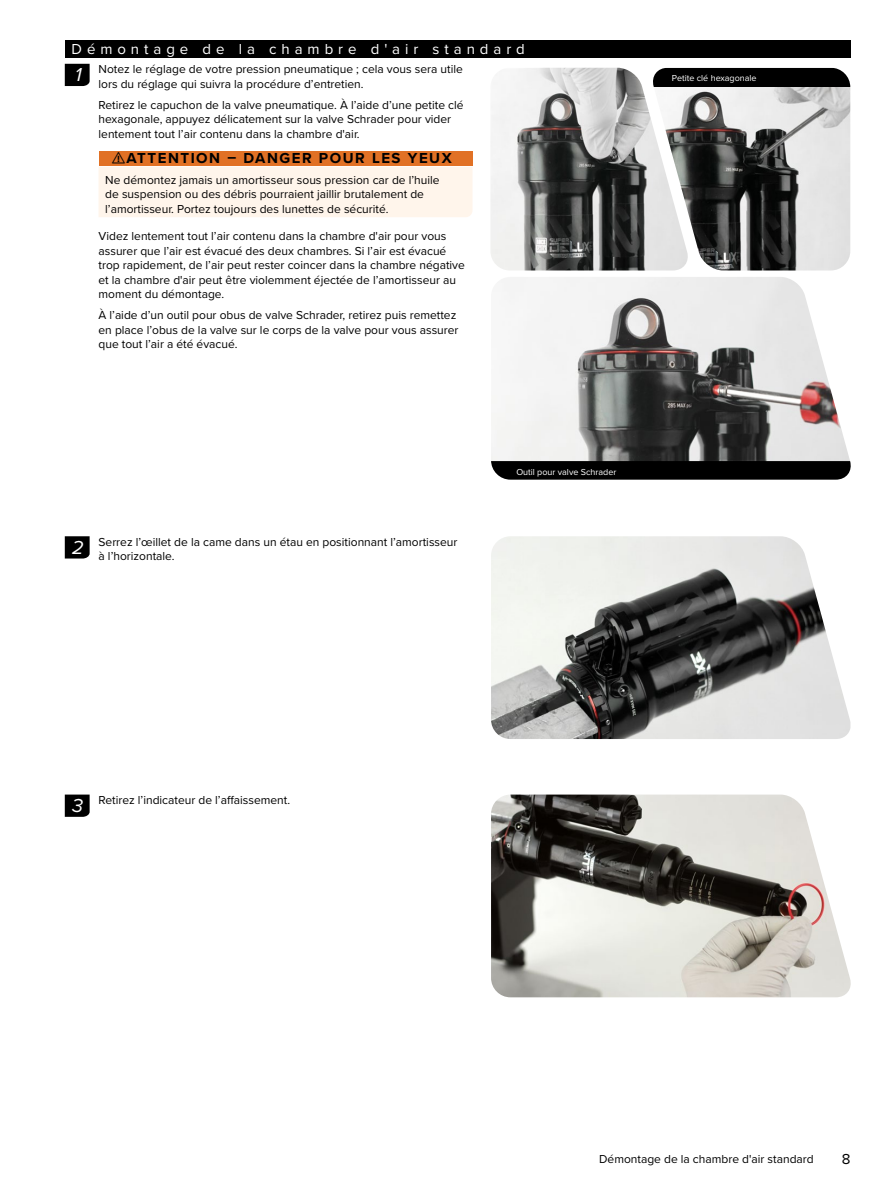
<style>
.page{position:relative;width:891px;height:1188px;background:#fff}
.page>*{position:absolute;margin:0;border:0;box-sizing:border-box;transform-origin:0 0}
.t1{font:italic 19.5px "Proxima Nova";color:#fff}
.t2{font:15px "Proxima Nova";letter-spacing:.33em;color:#fff}
.t3{font:700 15px "Proxima Nova";letter-spacing:.1em;color:#000}
.t4{font:15px "Proxima Nova";color:#000}
.t5{font:12px/14.4px "Proxima Nova";color:#000}
.t6{font:9px "Proxima Nova";color:#fff}
</style>
<div class="page">
<div style="left:65px;top:40px;width:785px;height:18px;background:#000"></div>
<div style="left:99px;top:151px;width:373px;height:15px;background:#e17125"></div>
<div style="left:99px;top:167px;width:373px;height:50px;background:#fff5eb"></div>
<svg style="left:65px;top:64px;width:25px;height:22px"></svg>
<div style="left:491px;top:461px;width:361px;height:19px;background:#000"></div>
<hr style="left:851px;top:277px;width:1px;height:184px;background:#000">
<img style="left:491px;top:277px;width:359px;height:184px">
<img style="left:491px;top:68px;width:163px;height:203px">
<div style="left:652px;top:68px;width:198px;height:19px;background:#000"></div>
<img style="left:654px;top:87px;width:196px;height:184px">
<svg style="left:65px;top:536px;width:25px;height:23px"></svg>
<img style="left:491px;top:536px;width:359px;height:203px">
<svg style="left:65px;top:795px;width:25px;height:22px"></svg>
<img style="left:491px;top:795px;width:360px;height:202px">
<p class="t2" style="left:72px;top:38px;width:455px">Démontage de la chambre d'air standard</p>
<p class="t5" style="left:99px;top:62px;width:366px">Notez le réglage de votre pression pneumatique ; cela vous sera utile lors du réglage qui suivra la procédure d’entretien.</p>
<p class="t5" style="left:99px;top:97px;width:367px">Retirez le capuchon de la valve pneumatique. À l’aide d’une petite clé hexagonale, appuyez délicatement sur la valve Schrader pour vider lentement tout l’air contenu dans la chambre d'air.</p>
<p class="t3" style="left:112px;top:147px;width:341px">⚠ATTENTION – DANGER POUR LES YEUX</p>
<p class="t5" style="left:105px;top:172px;width:336px">Ne démontez jamais un amortisseur sous pression car de l’huile de suspension ou des débris pourraient jaillir brutalement de l’amortisseur. Portez toujours des lunettes de sécurité.</p>
<p class="t5" style="left:99px;top:229px;width:368px">Videz lentement tout l’air contenu dans la chambre d'air pour vous assurer que l’air est évacué des deux chambres. Si l’air est évacué trop rapidement, de l’air peut rester coincer dans la chambre négative et la chambre d'air peut être violemment éjectée de l’amortisseur au moment du démontage.</p>
<p class="t5" style="left:99px;top:307px;width:362px">À l’aide d’un outil pour obus de valve Schrader, retirez puis remettez en place l’obus de la valve sur le corps de la valve pour vous assurer que tout l’air a été évacué.</p>
<h1 class="t1" style="left:75px;top:60px;width:8px">1</h1>
<h1 class="t1" style="left:72px;top:533px;width:13px">2</h1>
<p class="t5" style="left:99px;top:534px;width:360px">Serrez l’œillet de la came dans un étau en positionnant l’amortisseur à l’horizontale.</p>
<p class="t6" style="left:516px;top:465px;width:102px">Outil pour valve Schrader</p>
<p class="t6" style="left:672px;top:71px;width:86px">Petite clé hexagonale</p>
<h1 class="t1" style="left:72px;top:791px;width:12px">3</h1>
<p class="t5" style="left:99px;top:793px;width:193px">Retirez l’indicateur de l’affaissement.</p>
<p class="t5" style="left:599px;top:1151px;width:216px">Démontage de la chambre d'air standard</p>
<p class="t4" style="left:842px;top:1148px;width:10px">8</p>
</div>
